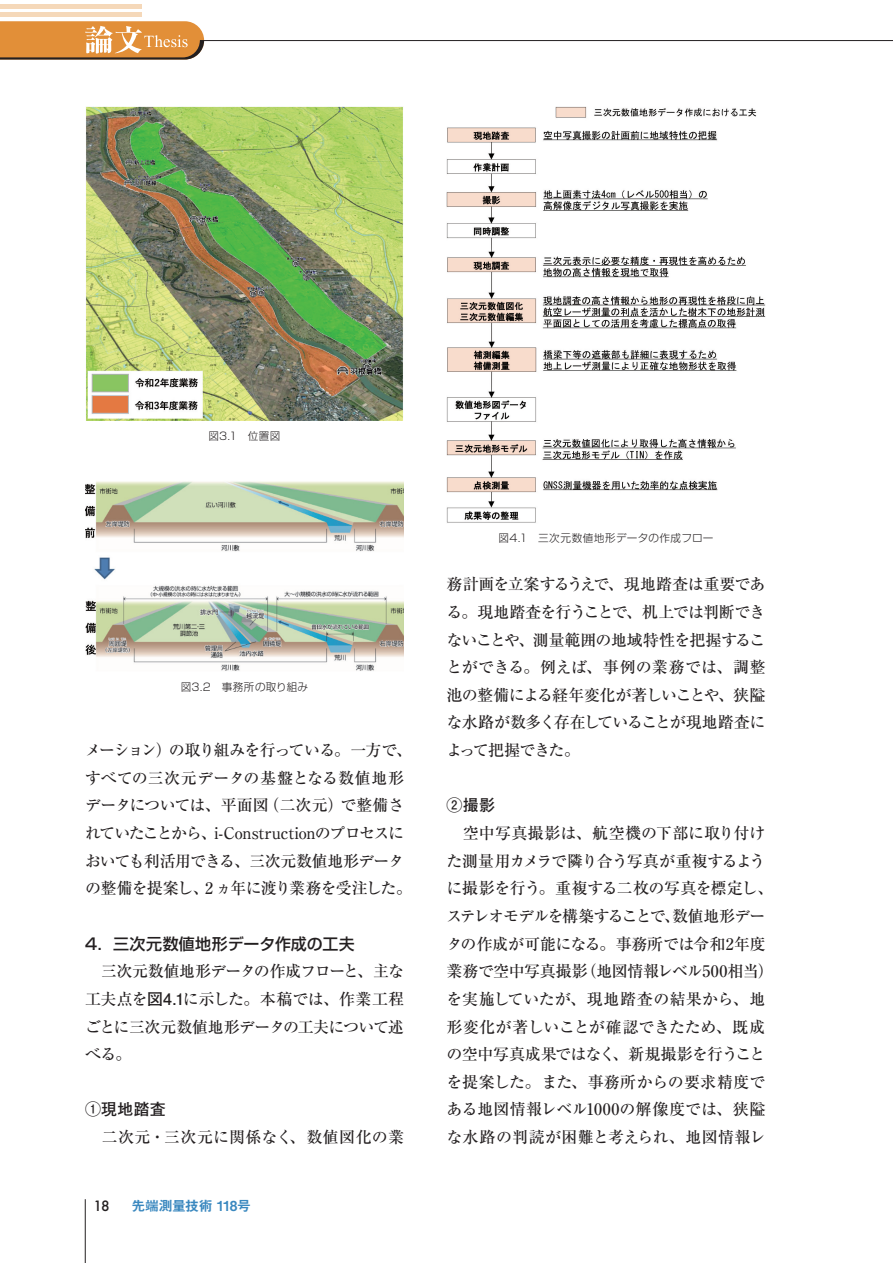
<style>
.page{position:relative;width:893px;height:1263px;background:#fff}
.page>*{position:absolute;margin:0;border:0;box-sizing:border-box;transform-origin:0 0}
.本文{font:500 15.9px/27.6px "Ryumin Pro";letter-spacing:-.025em;color:#231f20}
.本文-2{font:500 15.9px "Ryumin Pro";letter-spacing:.015em;color:#231f20}
.本文-3{font:500 15.9px "Shin Go Pro";letter-spacing:.01em;color:#231f20}
.本文-4{font:700 15.9px "Futo Go B101 Pro";letter-spacing:.02em;color:#231f20}
.t1{font:13.8px "Midashi Go Pro MB31";letter-spacing:-.035em;color:#3a88bf}
.t2{font:500 13.8px "Futura";color:#231f20}
.t3{font:300 10.65px "Shin Go Pro";letter-spacing:.025em;color:#231f20}
.s1{font-family:"Futo Go B101 Pro";font-weight:700}
</style>
<div class="page">
<hr style="left:85px;top:1199px;width:1px;height:64px;background:#231f20">
<hr style="left:200px;top:40px;width:693px;height:1px;background:#231f20">
<hr style="left:0;top:13px;width:142px;height:4px;background:#f5d8b9">
<div style="left:0;top:4px;width:142px;height:5px;background:#f5d8b9"></div>
<hr style="left:0;top:0;width:142px;height:1px;background:#f5d8b9">
<svg style="left:0;top:21px;width:204px;height:39px;background:#d9954e"></svg>
<img style="left:86px;top:106px;width:317px;height:315px">
<img style="left:85px;top:481px;width:319px;height:190px">
<img style="left:446px;top:106px;width:319px;height:417px">
<p class="t3" style="left:208px;top:427px;width:74px">図3.1　位置図</p>
<p class="t3" style="left:181px;top:678px;width:129px">図3.2　事務所の取り組み</p>
<p class="本文" style="left:85px;top:735px;width:328px">メーション）の取り組みを行っている。一方で、すべての三次元データの基盤となる数値地形データについては、平面図（二次元）で整備されていたことから、i-Constructionのプロセスにおいても利活用できる、三次元数値地形データの整備を提案し、2 ヵ年に渡り業務を受注した。</p>
<p class="本文-3" style="left:85px;top:930px;width:271px">4．三次元数値地形データ作成の工夫</p>
<p class="本文" style="left:85px;top:956px;width:320px;text-align:justify">　三次元数値地形データの作成フローと、主な工夫点を<span class="s1">図4.1</span>に示した。本稿では、作業工程ごとに三次元数値地形データの工夫について述べる。</p>
<p class="本文-4" style="left:85px;top:1097px;width:82px">①現地踏査</p>
<p class="本文-2" style="left:85px;top:1124px;width:320px">　二次元・三次元に関係なく、数値図化の業</p>
<p class="t2" style="left:94px;top:1196px;width:18px">18</p>
<p class="t1" style="left:132px;top:1194px;width:121px">先端測量技術 118号</p>
<p class="t3" style="left:498px;top:529px;width:217px">図4.1　三次元数値地形データの作成フロー</p>
<p class="本文" style="left:446px;top:569px;width:320px;text-align:justify">務計画を立案するうえで、現地踏査は重要である。現地踏査を行うことで、机上では判断できないことや、測量範囲の地域特性を把握することができる。例えば、事例の業務では、調整池の整備による経年変化が著しいことや、狭隘な水路が数多く存在していることが現地踏査によって把握できた。</p>
<p class="本文-4" style="left:446px;top:793px;width:50px">②撮影</p>
<p class="本文" style="left:446px;top:818px;width:329px">　空中写真撮影は、航空機の下部に取り付けた測量用カメラで隣り合う写真が重複するように撮影を行う。重複する二枚の写真を標定し、ステレオモデルを構築することで、数値地形データの作成が可能になる。事務所では令和2年度業務で空中写真撮影（地図情報レベル500相当）を実施していたが、現地踏査の結果から、地形変化が著しいことが確認できたため、既成の空中写真成果ではなく、新規撮影を行うことを提案した。また、事務所からの要求精度である地図情報レベル1000の解像度では、狭隘な水路の判読が困難と考えられ、地図情報レ</p>
</div>
